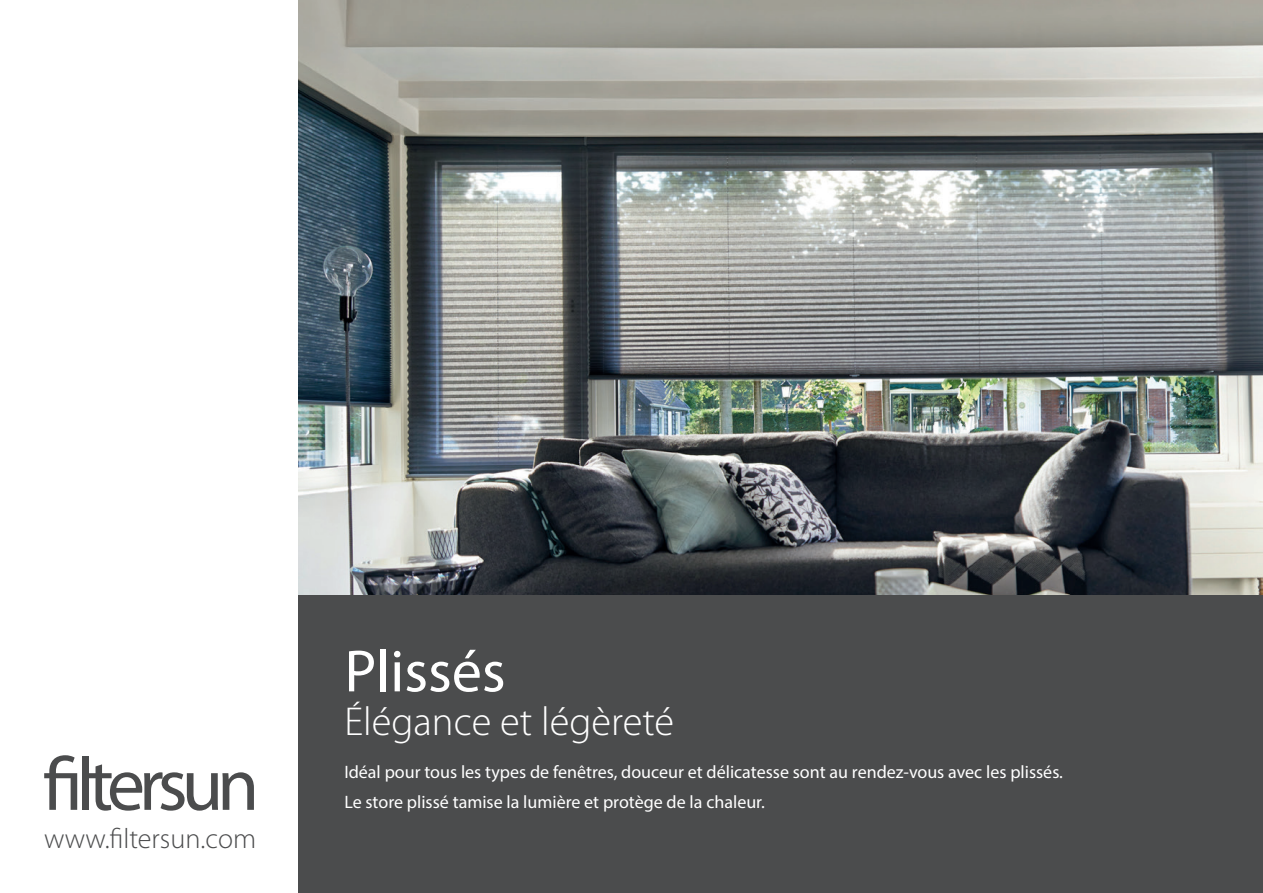
<style>
.page{position:relative;width:1263px;height:893px;background:#fff}
.page>*{position:absolute;margin:0;border:0;box-sizing:border-box;transform-origin:0 0}
.t1{font:60px "Myriad Pro";color:#fff}
.t2{font:300 40.5px "Myriad Pro";color:#fff}
.t3{font:300 28.2px "Myriad Pro";color:#4b4c4d}
.t4{font:18px/30px "Myriad Pro";color:#fff}
</style>
<div class="page">
<img style="left:298px;top:0;width:965px;height:595px">
<div style="left:0;top:595px;width:1263px;height:298px;background:#4b4c4d"></div>
<div style="left:0;top:0;width:298px;height:893px;background:#fff"></div>
<svg style="left:44px;top:755px;width:33px;height:55px"></svg>
<div style="left:82px;top:756px;width:7px;height:54px;background:#4b4c4d"></div>
<svg style="left:89px;top:764px;width:165px;height:47px"></svg>
<h3 class="t3" style="left:44px;top:823px;width:213px">www.filtersun.com</h3>
<h1 class="t1" style="left:344px;top:634px;width:163px">Plissés</h1>
<h2 class="t2" style="left:344px;top:699px;width:331px">Élégance et légèreté</h2>
<p class="t4" style="left:344px;top:756px;width:720px">Idéal pour tous les types de fenêtres, douceur et délicatesse sont au rendez-vous avec les plissés.<br>Le store plissé tamise la lumière et protège de la chaleur.</p>
</div>
